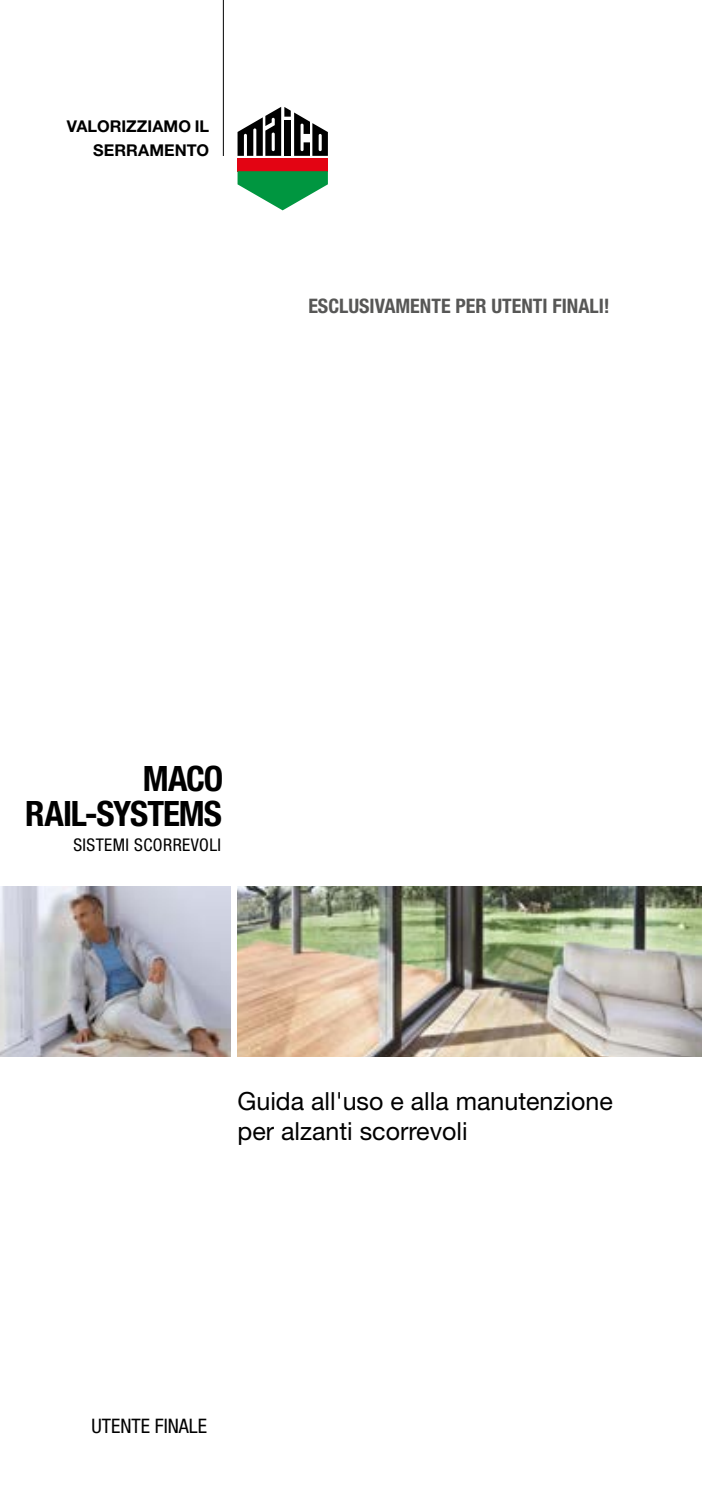
<style>
.page{position:relative;width:702px;height:1489px;background:#fff}
.page>*{position:absolute;margin:0;border:0;box-sizing:border-box;transform-origin:0 0}
.t1{font:700 condensed 35px/34.5px "Helvetica Neue LT Pro";letter-spacing:-.03em;color:#000;text-align:right}
.t2{font:25px/30px "Helvetica Neue LT Pro";color:#000}
.t3{font:700 condensed 20px "Helvetica Neue LT Pro";color:#575756}
.t4{font:condensed 20px "Helvetica Neue LT Pro";color:#000}
.t5{font:condensed 17.5px "Helvetica Neue LT Pro";letter-spacing:.025em;color:#000}
.t6{font:700 16.25px/23.8px "Helvetica Neue LT Pro";letter-spacing:.005em;color:#000;text-align:right}
</style>
<div class="page">
<hr style="left:223px;top:0;width:1px;height:156px;background:#000">
<div style="left:237px;top:158px;width:91px;height:13px;background:#e30413"></div>
<svg style="left:237px;top:171px;width:91px;height:39px"></svg>
<svg style="left:237px;top:107px;width:91px;height:49px"></svg>
<img style="left:0;top:886px;width:230px;height:170px">
<img style="left:237px;top:886px;width:465px;height:170px">
<p class="t6" style="left:67px;top:114px;width:144px">VALORIZZIAMO IL<br>SERRAMENTO</p>
<p class="t3" style="left:308px;top:294px;width:303px">ESCLUSIVAMENTE PER UTENTI FINALI!</p>
<h1 class="t1" style="left:25px;top:761px;width:200px">MACO<br>RAIL-SYSTEMS</h1>
<p class="t5" style="left:73px;top:834px;width:149px">SISTEMI SCORREVOLI</p>
<p class="t2" style="left:237px;top:1085px;width:377px">Guida all'uso e alla manutenzione per alzanti scorrevoli</p>
<p class="t4" style="left:91px;top:1414px;width:117px">UTENTE FINALE</p>
</div>
